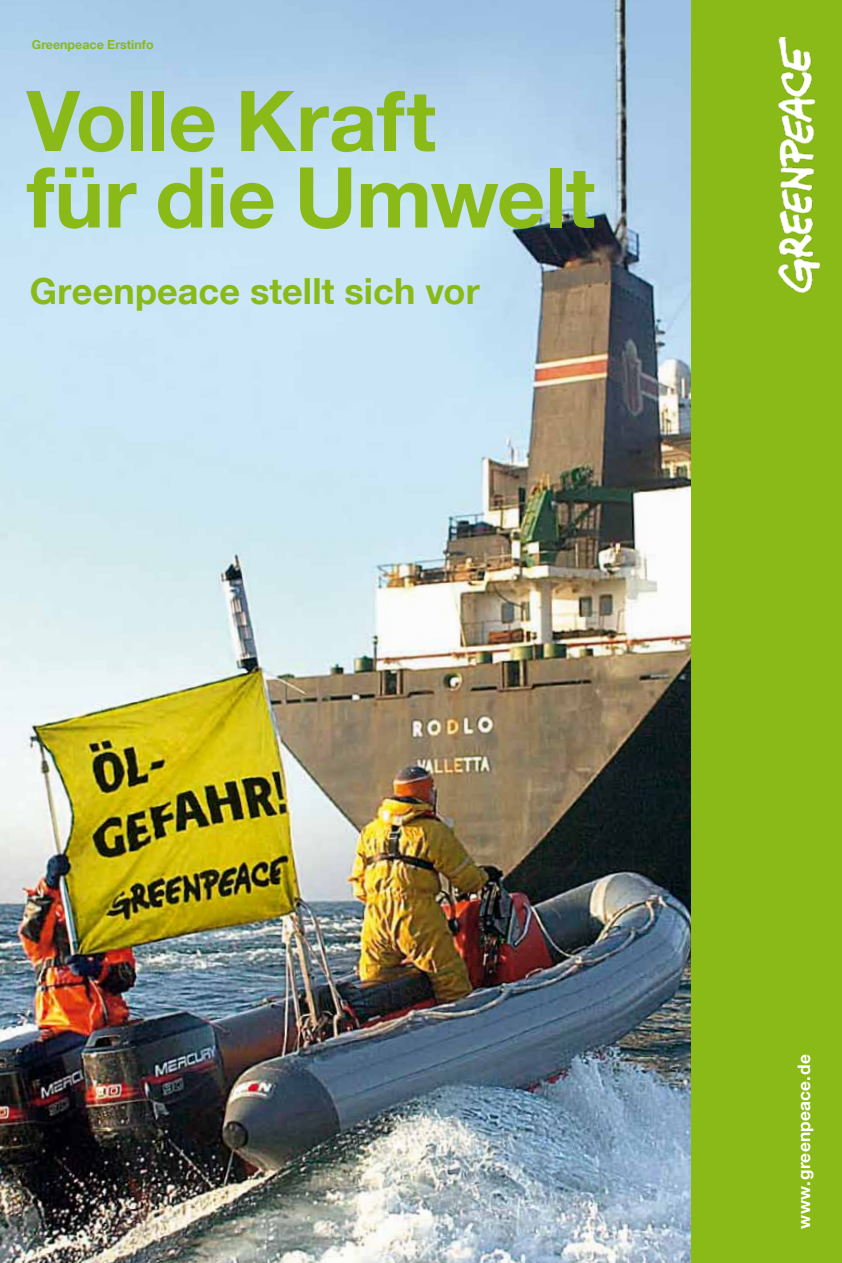
<style>
.page{position:relative;width:842px;height:1263px;background:#fff}
.page>*{position:absolute;margin:0;border:0;box-sizing:border-box;transform-origin:0 0}
.t1{font:700 84px/76.5px "Helvetica Neue LT Com";letter-spacing:-.005em;color:#89ba17}
.t2{font:700 36px "Helvetica Neue LT Com";letter-spacing:.005em;color:#89ba17}
.t3{font:700 17.25px "Helvetica Neue LT Com";letter-spacing:.01em;color:#fff}
.t4{font:700 12.45px "Helvetica Neue LT Com";color:#89ba17}
</style>
<div class="page">
<img style="left:0;top:0;width:691px;height:1263px">
<div style="left:691px;top:0;width:151px;height:1263px;background:#89ba17"></div>
<p class="t4" style="left:32px;top:37px;width:123px">Greenpeace Erstinfo</p>
<h1 class="t1" style="left:27px;top:80px;width:570px">Volle Kraft<br>für die Umwelt</h1>
<p class="t2" style="left:30px;top:268px;width:451px">Greenpeace stellt sich vor</p>
<p class="t3" style="left:793px;top:1229px;width:176px;rotate:-90deg">www.greenpeace.de</p>
</div>
